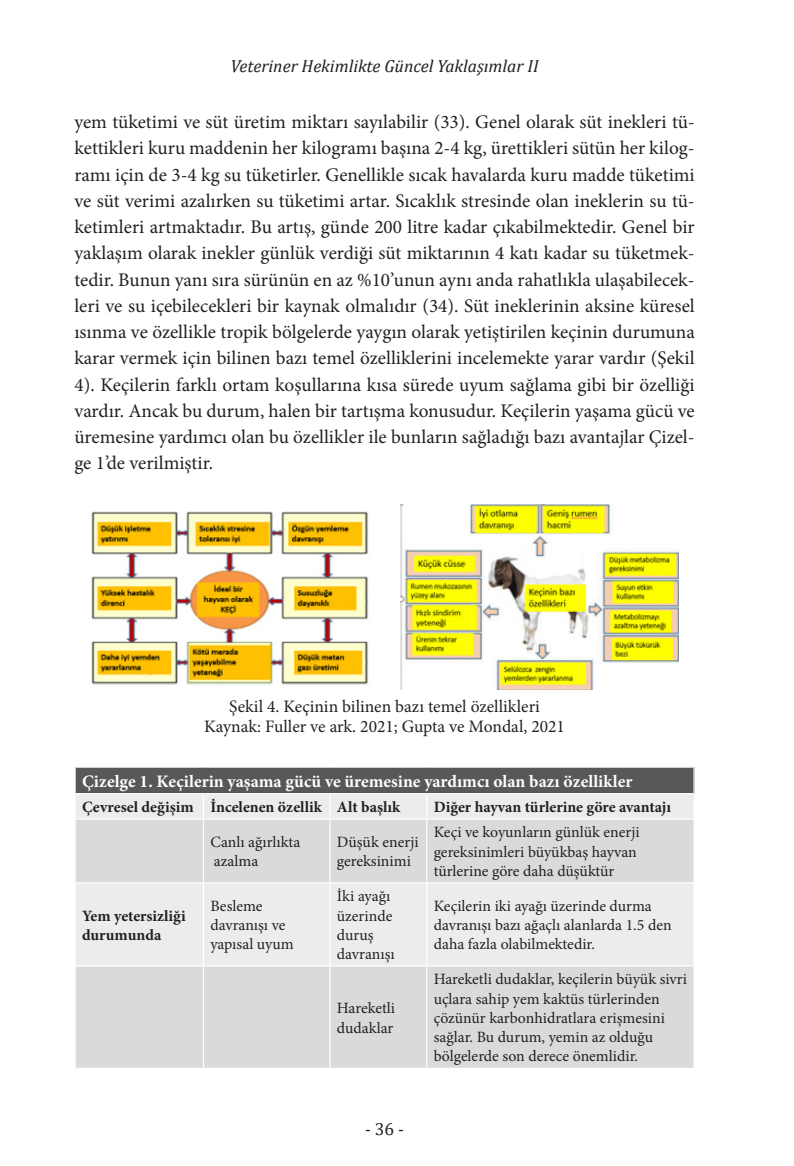
<style>
.page{position:relative;width:794px;height:1166px;background:#fff}
.page>*{position:absolute;margin:0;border:0;box-sizing:border-box;transform-origin:0 0}
.duzyazi_İÇ{font:19.25px/26.2px "Minion Pro";color:#231f20;text-align:justify}
.şekil_yazı{font:17.5px "Minion Pro";color:#231f20}
.tabloyazibold{font:700 17.5px "Minion Pro";color:#fff}
.t1{font:italic 17.5px "Cambria";color:#231f20}
.t2{font:17.5px "Cambria";color:#231f20}
.tabloyazi{font:15.75px/19.2px "Minion Pro";color:#231f20}
.tabloyazi-2{font:700 15.75px/19.2px "Minion Pro";color:#231f20}
</style>
<div class="page">
<img style="left:91px;top:511px;width:278px;height:174px">
<img style="left:401px;top:504px;width:277px;height:186px">
<div style="left:75px;top:767px;width:619px;height:27px;background:#57585a"></div>
<div style="left:76px;top:794px;width:617px;height:24px;background:#ececee"></div>
<svg style="left:76px;top:819px;width:617px;height:249px;background:#dfe0e2"></svg>
<svg style="left:203px;top:794px;width:1px;height:24px"></svg>
<hr style="left:329px;top:794px;width:2px;height:24px;background:#fff">
<svg style="left:426px;top:794px;width:1px;height:24px"></svg>
<hr style="left:203px;top:819px;width:1px;height:63px;background:#fff">
<hr style="left:329px;top:819px;width:2px;height:63px;background:#fff">
<hr style="left:426px;top:819px;width:1px;height:63px;background:#fff">
<hr style="left:74px;top:882px;width:129px;height:1px;background:#fff">
<hr style="left:203px;top:882px;width:127px;height:1px;background:#fff">
<hr style="left:203px;top:883px;width:1px;height:82px;background:#fff">
<hr style="left:330px;top:882px;width:97px;height:1px;background:#fff">
<hr style="left:329px;top:883px;width:2px;height:82px;background:#fff">
<hr style="left:427px;top:882px;width:267px;height:1px;background:#fff">
<hr style="left:426px;top:883px;width:1px;height:82px;background:#fff">
<hr style="left:74px;top:965px;width:129px;height:1px;background:#fff">
<hr style="left:203px;top:965px;width:127px;height:1px;background:#fff">
<hr style="left:203px;top:966px;width:1px;height:102px;background:#fff">
<hr style="left:330px;top:965px;width:97px;height:1px;background:#fff">
<hr style="left:329px;top:966px;width:2px;height:102px;background:#fff">
<hr style="left:427px;top:965px;width:267px;height:1px;background:#fff">
<hr style="left:426px;top:966px;width:1px;height:102px;background:#fff">
<hr style="left:74px;top:766px;width:129px;height:2px;background:#fff">
<hr style="left:74px;top:768px;width:2px;height:25px;background:#fff">
<hr style="left:203px;top:766px;width:127px;height:2px;background:#fff">
<hr style="left:330px;top:766px;width:97px;height:2px;background:#fff">
<hr style="left:427px;top:766px;width:267px;height:2px;background:#fff">
<svg style="left:693px;top:768px;width:1px;height:25px"></svg>
<hr style="left:74px;top:793px;width:129px;height:1px;background:#fff">
<hr style="left:203px;top:793px;width:127px;height:1px;background:#fff">
<hr style="left:330px;top:793px;width:97px;height:1px;background:#fff">
<hr style="left:427px;top:793px;width:267px;height:1px;background:#fff">
<p class="t1" style="left:230px;top:54px;width:310px">Veteriner Hekimlikte Güncel Yaklaşımlar II</p>
<p class="duzyazi_İÇ" style="left:74px;top:109px;width:622px">yem tüketimi ve süt üretim miktarı sayılabilir (33). Genel olarak süt inekleri tü&shy;kettikleri kuru maddenin her kilogramı başına 2-4 kg, ürettikleri sütün her kilog&shy;ramı için de 3-4 kg su tüketirler. Genellikle sıcak havalarda kuru madde tüketimi ve süt verimi azalırken su tüketimi artar. Sıcaklık stresinde olan ineklerin su tü&shy;ketimleri artmaktadır. Bu artış, günde 200 litre kadar çıkabilmektedir. Genel bir yaklaşım olarak inekler günlük verdiği süt miktarının 4 katı kadar su tüketmek&shy;tedir. Bunun yanı sıra sürünün en az %10’unun aynı anda rahatlıkla ulaşabilecek&shy;leri ve su içebilecekleri bir kaynak olmalıdır (34). Süt ineklerinin aksine küresel ısınma ve özellikle tropik bölgelerde yaygın olarak yetiştirilen keçinin durumuna karar vermek için bilinen bazı temel özelliklerini incelemekte yarar vardır (Şekil 4). Keçilerin farklı ortam koşullarına kısa sürede uyum sağlama gibi bir özelliği vardır. Ancak bu durum, halen bir tartışma konusudur. Keçilerin yaşama gücü ve üremesine yardımcı olan bu özellikler ile bunların sağladığı bazı avantajlar Çizel&shy;ge 1’de verilmiştir.</p>
<p class="şekil_yazı" style="left:229px;top:695px;width:312px">Şekil 4. Keçinin bilinen bazı temel özellikleri</p>
<p class="şekil_yazı" style="left:204px;top:714px;width:362px">Kaynak: Fuller ve ark. 2021; Gupta ve Mondal, 2021</p>
<p class="tabloyazibold" style="left:82px;top:769px;width:552px">Çizelge 1. Keçilerin yaşama gücü ve üremesine yardımcı olan bazı özellikler</p>
<p class="tabloyazi-2" style="left:82px;top:797px;width:113px">Çevresel değişim</p>
<p class="tabloyazi-2" style="left:210px;top:797px;width:113px">İncelenen özellik</p>
<p class="tabloyazi-2" style="left:337px;top:797px;width:65px">Alt başlık</p>
<p class="tabloyazi-2" style="left:434px;top:797px;width:239px">Diğer hayvan türlerine göre avantajı</p>
<p class="tabloyazi" style="left:210px;top:832px;width:91px">Canlı ağırlıkta</p>
<p class="tabloyazi" style="left:214px;top:852px;width:46px">azalma</p>
<p class="tabloyazi" style="left:337px;top:832px;width:83px">Düşük enerji gereksinimi</p>
<p class="tabloyazi" style="left:434px;top:823px;width:207px">Keçi ve koyunların günlük enerji gereksinimleri büyükbaş hayvan türlerine göre daha düşüktür</p>
<p class="tabloyazi-2" style="left:82px;top:906px;width:105px">Yem yetersizliği durumunda</p>
<p class="tabloyazi" style="left:210px;top:896px;width:85px">Besleme davranışı ve yapısal uyum</p>
<p class="tabloyazi" style="left:337px;top:887px;width:59px">İki ayağı üzerinde duruş davranışı</p>
<p class="tabloyazi" style="left:434px;top:896px;width:239px">Keçilerin iki ayağı üzerinde durma davranışı bazı ağaçlı alanlarda 1.5 den daha fazla olabilmektedir.</p>
<p class="tabloyazi" style="left:337px;top:998px;width:60px">Hareketli dudaklar</p>
<p class="tabloyazi" style="left:434px;top:970px;width:255px">Hareketli dudaklar, keçilerin büyük sivri uçlara sahip yem kaktüs türlerinden çözünür karbonhidratlara erişmesini sağlar. Bu durum, yemin az olduğu bölgelerde son derece önemlidir.</p>
<p class="t2" style="left:365px;top:1118px;width:40px">- 36 -</p>
</div>
